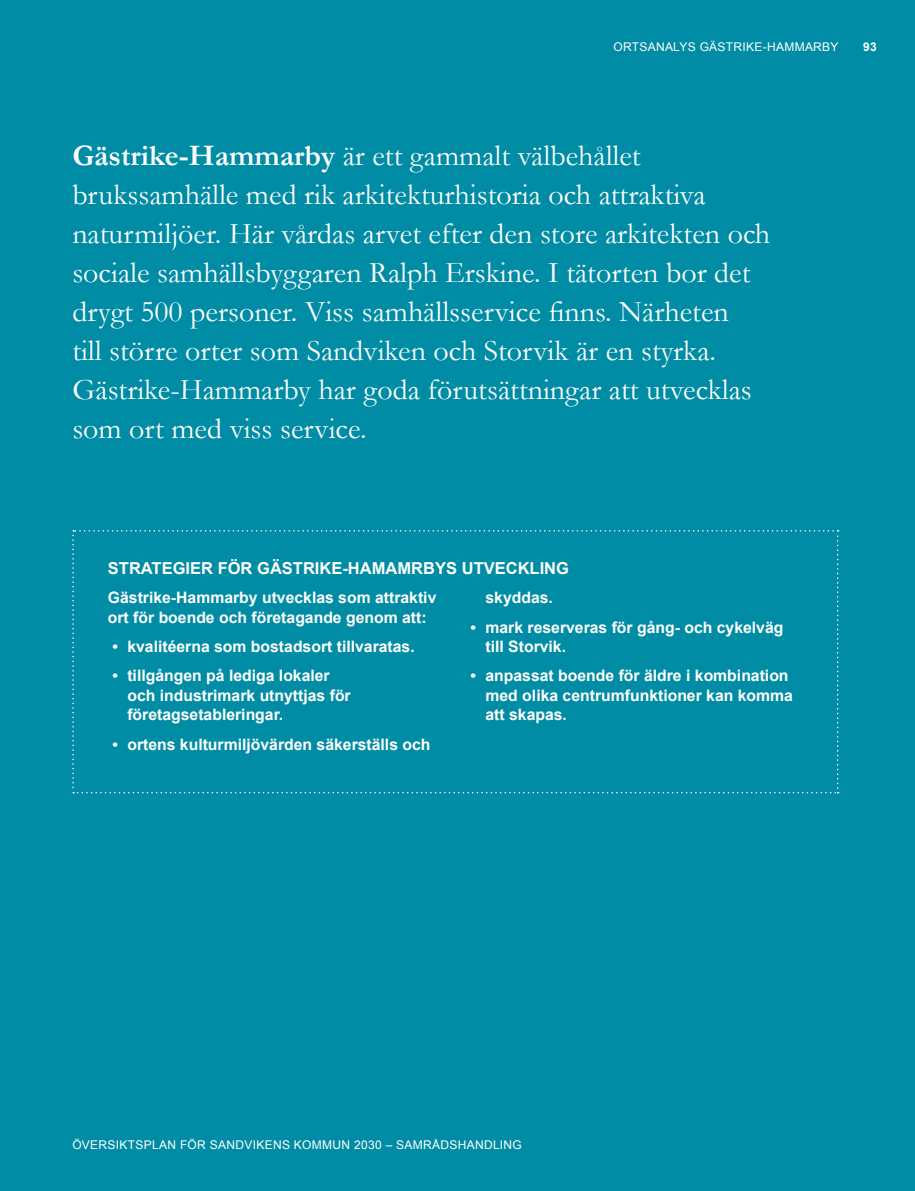
<style>
.page{position:relative;width:915px;height:1191px;background:#fff}
.page>*{position:absolute;margin:0;border:0;box-sizing:border-box;transform-origin:0 0}
.t1{font:30px/39px "Garamond";color:#fff}
.t2{font:700 16.5px "Arial";color:#fff}
.t3{font:700 15.75px/19.5px "Arial";color:#fff}
.t4{font:12px "Arial";letter-spacing:.025em;color:#fff}
.t5{font:700 12px "Arial";color:#fff}
.s1{font-weight:700}
</style>
<div class="page">
<div style="left:0;top:0;width:914px;height:1191px;background:#008ca5"></div>
<svg style="left:72px;top:530px;width:766px;height:263px"></svg>
<p class="t4" style="left:613px;top:39px;width:19px">ORTSANALYS</p>
<p class="t4" style="left:699px;top:39px;width:27px">GÄSTRIKE</p>
<p class="t4" style="left:762px;top:39px;width:24px">-HAMMARBY</p>
<p class="t5" style="left:862px;top:39px;width:15px">93</p>
<p class="t1" style="left:72px;top:135px;width:699px"><span class="s1">Gästrike-Hammarby</span> är ett gammalt välbehållet brukssamhälle med rik arkitekturhistoria och attraktiva naturmiljöer. Här vårdas arvet efter den store arkitekten och sociale samhällsbyggaren Ralph Erskine. I tätorten bor det drygt 500 personer. Viss samhällsservice finns. Närheten<br>till större orter som Sandviken och Storvik är en styrka.<br>Gästrike-Hammarby har goda förutsättningar att utvecklas som ort med viss service.</p>
<p class="t2" style="left:108px;top:557px;width:462px">STRATEGIER FÖR GÄSTRIKE-HAMAMRBYS UTVECKLING</p>
<p class="t3" style="left:108px;top:588px;width:330px">Gästrike-Hammarby utvecklas som attraktiv ort för boende och företagande genom att:</p>
<p class="t3" style="left:112px;top:637px;width:303px">• kvalitéerna som bostadsort tillvaratas.</p>
<p class="t3" style="left:127px;top:666px;width:225px;text-indent:-15px">• tillgången på lediga lokaler och industrimark utnyttjas för företagsetableringar.</p>
<p class="t3" style="left:112px;top:735px;width:319px">• ortens kulturmiljövärden säkerställs och</p>
<p class="t3" style="left:485px;top:588px;width:69px">skyddas.</p>
<p class="t3" style="left:485px;top:618px;width:299px;text-indent:-15px">• mark reserveras för gång- och cykelväg till Storvik.</p>
<p class="t3" style="left:485px;top:666px;width:309px;text-indent:-15px">• anpassat boende för äldre i kombination med olika centrumfunktioner kan komma att skapas.</p>
<p class="t4" style="left:72px;top:1137px;width:451px">ÖVERSIKTSPLAN FÖR SANDVIKENS KOMMUN 2030 – SAMRÅDSHANDLING</p>
</div>
